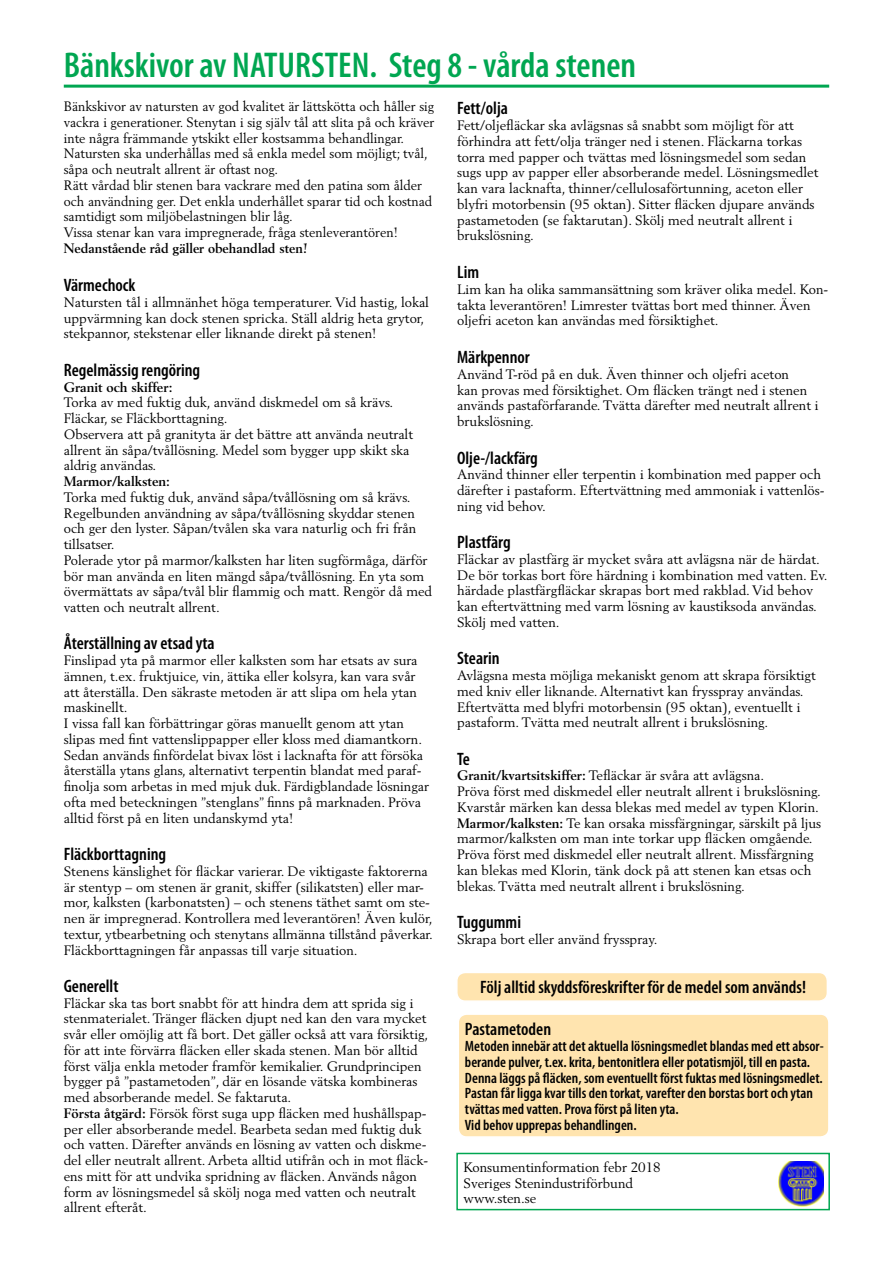
<style>
.page{position:relative;width:893px;height:1263px;background:#fff}
.page>*{position:absolute;margin:0;border:0;box-sizing:border-box;transform-origin:0 0}
.t1{font:600 condensed 36px "Myriad Pro";color:#00a651}
.t2{font:600 condensed 18px "Myriad Pro";color:#000}
.t3{font:600 condensed 15px/15.8px "Myriad Pro";color:#000}
.t4{font:13.5px/15.8px "Berling";color:#000}
.t5{font:700 13.5px "Berling";color:#000}
.s1{font-weight:700}
</style>
<div class="page">
<div style="left:458px;top:1014px;width:371px;height:123px;background:#ffe4af;border-radius:9px"></div>
<div style="left:458px;top:1013px;width:372px;height:125px;border:2px solid #fff;border-radius:9px"></div>
<img style="left:778px;top:1161px;width:45px;height:45px">
<div style="left:456px;top:1153px;width:374px;height:57px;border:2px solid #00a651"></div>
<hr style="left:64px;top:85px;width:765px;height:3px;background:#00a651">
<div style="left:457px;top:972px;width:370px;height:29px;background:#ffe4af;border-radius:9px"></div>
<div style="left:456px;top:972px;width:372px;height:30px;border:2px solid #fff;border-radius:9px"></div>
<h1 class="t1" style="left:64px;top:45px;width:574px">Bänkskivor av NATURSTEN. Steg 8 - vårda stenen</h1>
<p class="t4" style="left:64px;top:98px;width:372px">Bänkskivor av natursten av god kvalitet är lättskötta och håller sig vackra i generationer. Stenytan i sig själv tål att slita på och kräver inte några främmande ytskikt eller kostsamma behandlingar.<br>Natursten ska underhållas med så enkla medel som möjligt; tvål, såpa och neutralt allrent är oftast nog.<br>Rätt vårdad blir stenen bara vackrare med den patina som ålder och användning ger. Det enkla underhållet sparar tid och kostnad samtidigt som miljöbelastningen blir låg.<br>Vissa stenar kan vara impregnerade, fråga stenleverantören!</p>
<p class="t5" style="left:64px;top:241px;width:245px">Nedanstående råd gäller obehandlad sten!</p>
<h2 class="t2" style="left:64px;top:275px;width:73px">Värmechock</h2>
<p class="t4" style="left:64px;top:294px;width:367px">Natursten tål i allmnänhet höga temperaturer. Vid hastig, lokal uppvärmning kan dock stenen spricka. Ställ aldrig heta grytor, stekpannor, stekstenar eller liknande direkt på stenen!</p>
<h2 class="t2" style="left:64px;top:360px;width:138px">Regelmässig rengöring</h2>
<p class="t5" style="left:64px;top:379px;width:110px">Granit och skiffer:</p>
<p class="t4" style="left:64px;top:394px;width:351px">Torka av med fuktig duk, använd diskmedel om så krävs.<br>Fläckar, se Fläckborttagning.<br>Observera att på granityta är det bättre att använda neutralt allrent än såpa/tvållösning. Medel som bygger upp skikt ska aldrig användas.</p>
<p class="t5" style="left:64px;top:473px;width:108px">Marmor/kalksten:</p>
<p class="t4" style="left:64px;top:489px;width:370px">Torka med fuktig duk, använd såpa/tvållösning om så krävs.<br>Regelbunden användning av såpa/tvållösning skyddar stenen och ger den lyster. Såpan/tvålen ska vara naturlig och fri från tillsatser.<br>Polerade ytor på marmor/kalksten har liten sugförmåga, därför bör man använda en liten mängd såpa/tvållösning. En yta som övermättats av såpa/tvål blir flammig och matt. Rengör då med vatten och neutralt allrent.</p>
<h2 class="t2" style="left:64px;top:634px;width:152px">Återställning av etsad yta</h2>
<p class="t4" style="left:64px;top:652px;width:367px">Finslipad yta på marmor eller kalksten som har etsats av sura ämnen, t.ex. fruktjuice, vin, ättika eller kolsyra, kan vara svår att återställa. Den säkraste metoden är att slipa om hela ytan maskinellt.<br>I vissa fall kan förbättringar göras manuellt genom att ytan slipas med fint vattenslippapper eller kloss med diamantkorn.<br>Sedan används finfördelat bivax löst i lacknafta för att försöka återställa ytans glans, alternativt terpentin blandat med paraf&shy;finolja som arbetas in med mjuk duk. Färdigblandade lösningar ofta med beteckningen ”stenglans” finns på marknaden. Pröva alltid först på en liten undanskymd yta!</p>
<h2 class="t2" style="left:64px;top:844px;width:104px">Fläckborttagning</h2>
<p class="t4" style="left:64px;top:863px;width:371px">Stenens känslighet för fläckar varierar. De viktigaste faktorerna är stentyp – om stenen är granit, skiffer (silikatsten) eller mar&shy;mor, kalksten (karbonatsten) – och stenens täthet samt om ste&shy;nen är impregnerad. Kontrollera med leverantören! Även kulör, textur, ytbearbetning och stenytans allmänna tillstånd påverkar.<br>Fläckborttagningen får anpassas till varje situation.</p>
<h2 class="t2" style="left:64px;top:976px;width:56px">Generellt</h2>
<p class="t4" style="left:64px;top:995px;width:366px">Fläckar ska tas bort snabbt för att hindra dem att sprida sig i stenmaterialet. Tränger fläcken djupt ned kan den vara mycket svår eller omöjlig att få bort. Det gäller också att vara försiktig, för att inte förvärra fläcken eller skada stenen. Man bör alltid först välja enkla metoder framför kemikalier. Grundprincipen bygger på ”pastametoden”, där en lösande vätska kombineras med absorberande medel. Se faktaruta.<br><span class="s1">Första åtgärd:</span> Försök först suga upp fläcken med hushållspap&shy;per eller absorberande medel. Bearbeta sedan med fuktig duk och vatten. Därefter används en lösning av vatten och diskme&shy;del eller neutralt allrent. Arbeta alltid utifrån och in mot fläck&shy;ens mitt för att undvika spridning av fläcken. Används någon form av lösningsmedel så skölj noga med vatten och neutralt allrent efteråt.</p>
<h2 class="t2" style="left:457px;top:98px;width:52px">Fett/olja</h2>
<p class="t4" style="left:457px;top:117px;width:363px">Fett/oljefläckar ska avlägsnas så snabbt som möjligt för att förhindra att fett/olja tränger ned i stenen. Fläckarna torkas torra med papper och tvättas med lösningsmedel som sedan sugs upp av papper eller absorberande medel. Lösningsmedlet kan vara lacknafta, thinner/cellulosaförtunning, aceton eller blyfri motorbensin (95 oktan). Sitter fläcken djupare används pastametoden (se faktarutan). Skölj med neutralt allrent i brukslösning.</p>
<h2 class="t2" style="left:457px;top:262px;width:23px">Lim</h2>
<p class="t4" style="left:457px;top:281px;width:373px">Lim kan ha olika sammansättning som kräver olika medel. Kon&shy;takta leverantören! Limrester tvättas bort med thinner. Även oljefri aceton kan användas med försiktighet.</p>
<h2 class="t2" style="left:457px;top:347px;width:74px">Märkpennor</h2>
<p class="t4" style="left:457px;top:366px;width:363px">Använd T-röd på en duk. Även thinner och oljefri aceton<br>kan provas med försiktighet. Om fläcken trängt ned i stenen används pastaförfarande. Tvätta därefter med neutralt allrent i brukslösning.</p>
<h2 class="t2" style="left:457px;top:448px;width:82px">Olje-/lackfärg</h2>
<p class="t4" style="left:457px;top:466px;width:369px">Använd thinner eller terpentin i kombination med papper och därefter i pastaform. Eftertvättning med ammoniak i vattenlös&shy;ning vid behov.</p>
<h2 class="t2" style="left:457px;top:532px;width:55px">Plastfärg</h2>
<p class="t4" style="left:457px;top:551px;width:372px">Fläckar av plastfärg är mycket svåra att avlägsna när de härdat.<br>De bör torkas bort före härdning i kombination med vatten. Ev. härdade plastfärgfläckar skrapas bort med rakblad. Vid behov kan eftertvättning med varm lösning av kaustiksoda användas.<br>Skölj med vatten.</p>
<h2 class="t2" style="left:457px;top:648px;width:44px">Stearin</h2>
<p class="t4" style="left:457px;top:667px;width:360px">Avlägsna mesta möjliga mekaniskt genom att skrapa försiktigt med kniv eller liknande. Alternativt kan frysspray användas.<br>Eftertvätta med blyfri motorbensin (95 oktan), eventuellt i pastaform. Tvätta med neutralt allrent i brukslösning.</p>
<h2 class="t2" style="left:457px;top:749px;width:14px">Te</h2>
<p class="t4" style="left:457px;top:767px;width:366px"><span class="s1">Granit/kvartsitskiffer:</span> Tefläckar är svåra att avlägsna.<br>Pröva först med diskmedel eller neutralt allrent i brukslösning.<br>Kvarstår märken kan dessa blekas med medel av typen Klorin.<br><span class="s1">Marmor/kalksten:</span> Te kan orsaka missfärgningar, särskilt på ljus marmor/kalksten om man inte torkar upp fläcken omgående.<br>Pröva först med diskmedel eller neutralt allrent. Missfärgning kan blekas med Klorin, tänk dock på att stenen kan etsas och blekas. Tvätta med neutralt allrent i brukslösning.</p>
<h2 class="t2" style="left:457px;top:912px;width:65px">Tuggummi</h2>
<p class="t4" style="left:457px;top:931px;width:202px">Skrapa bort eller använd frysspray.</p>
<h2 class="t2" style="left:480px;top:977px;width:327px">Följ alltid skyddsföreskrifter för de medel som används!</h2>
<h2 class="t2" style="left:465px;top:1019px;width:88px">Pastametoden</h2>
<p class="t3" style="left:465px;top:1038px;width:360px">Metoden innebär att det aktuella lösningsmedlet blandas med ett absor&shy;berande pulver, t.ex. krita, bentonitlera eller potatismjöl, till en pasta.<br>Denna läggs på fläcken, som eventuellt först fuktas med lösningsmedlet.<br>Pastan får ligga kvar tills den torkat, varefter den borstas bort och ytan tvättas med vatten. Prova först på liten yta.<br>Vid behov upprepas behandlingen.</p>
<p class="t4" style="left:463px;top:1159px;width:199px">Konsumentinformation febr 2018<br>Sveriges Stenindustriförbund www.sten.se</p>
</div>
